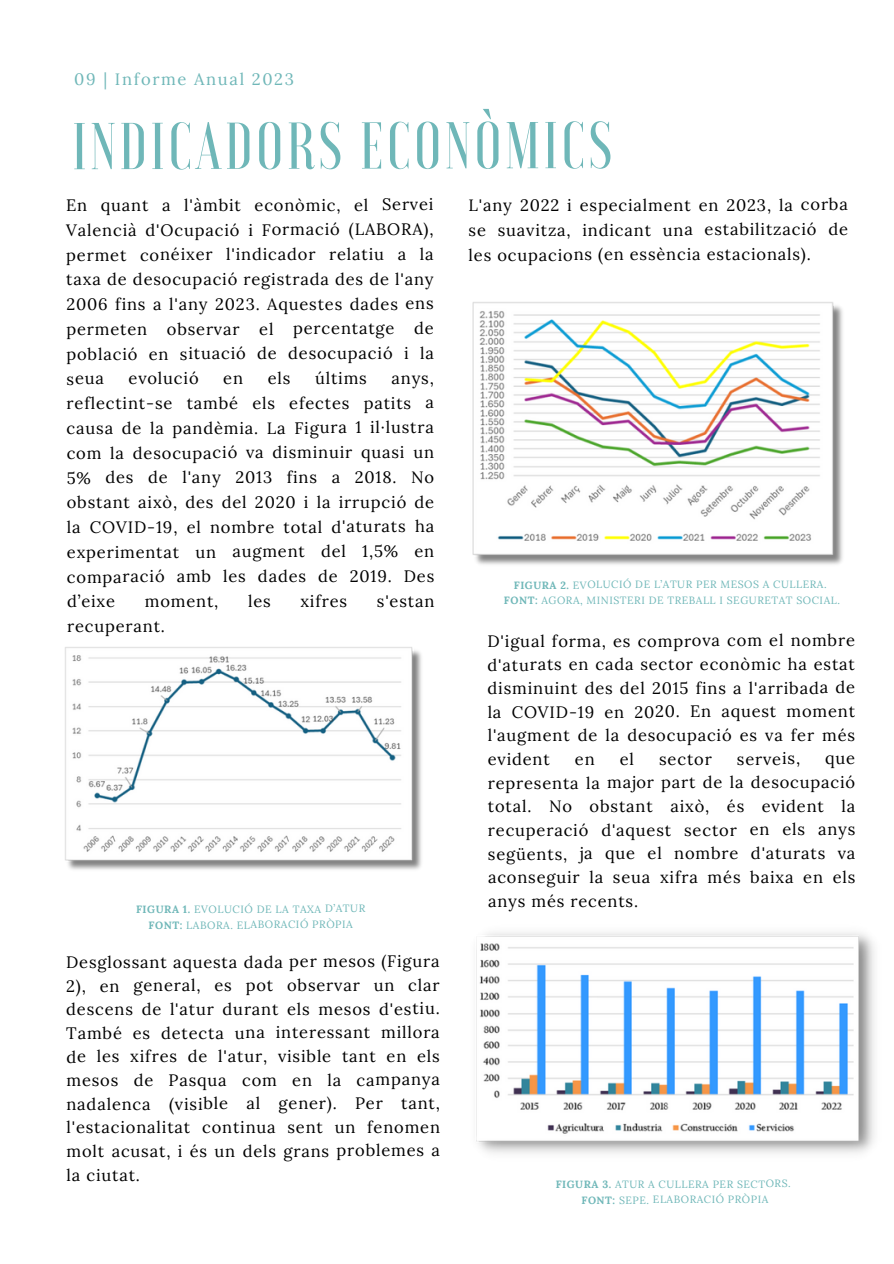
<style>
.page{position:relative;width:894px;height:1264px;background:#fff}
.page>*{position:absolute;margin:0;border:0;box-sizing:border-box;transform-origin:0 0}
.t1{font:500 66px "Voga";letter-spacing:.05em;color:#6fb7b8}
.t2{font:16.5px/23.7px "Lora";letter-spacing:.045em;color:#000;text-align:justify}
.t3{font:16.5px "Lora";letter-spacing:.095em;color:#6fb7b8}
.t4{font:10.5px/15.8px "Lora";letter-spacing:.045em;color:#6fb7b8;text-align:center}
.s1{font-weight:700}
</style>
<div class="page">
<img style="left:476px;top:932px;width:399px;height:222px">
<img style="left:65px;top:647px;width:357px;height:223px">
<img style="left:472px;top:302px;width:371px;height:263px">
<p class="t3" style="left:74px;top:68px;width:221px">09 | Informe Anual 2023</p>
<p class="t1" style="left:72px;top:113px;width:541px">INDICADORS ECONÒMICS</p>
<h2 class="t2" style="left:66px;top:192px;width:369px;line-height:24.8px">En quant a l'àmbit econòmic, el Servei Valencià d'Ocupació i Formació (LABORA), permet conéixer l'indicador relatiu a la taxa de desocupació registrada des de l'any 2006 fins a l'any 2023. Aquestes dades ens permeten observar el percentatge de població en situació de desocupació i la seua</h2>
<h2 class="t2" style="left:128px;top:366px;width:72px">evolució</h2>
<h2 class="t2" style="left:223px;top:366px;width:21px">en</h2>
<h2 class="t2" style="left:268px;top:366px;width:24px">els</h2>
<h2 class="t2" style="left:315px;top:366px;width:53px">últims</h2>
<h2 class="t2" style="left:67px;top:365px;width:369px;line-height:24.9px;text-indent:325px">anys, reflectint-se també els efectes patits a causa de la pandèmia. La Figura 1 il·lustra com la desocupació va disminuir quasi un 5% des de l'any 2013 fins a 2018. No obstant això, des del 2020 i la irrupció de la COVID-19, el nombre total d'aturats ha experimentat un augment del 1,5% en comparació amb les dades de 2019. Des d’eixe</h2>
<h2 class="t2" style="left:145px;top:589px;width:75px">moment,</h2>
<h2 class="t2" style="left:248px;top:589px;width:24px">les</h2>
<h2 class="t2" style="left:300px;top:589px;width:48px">xifres</h2>
<h2 class="t2" style="left:377px;top:588px;width:59px">s'estan</h2>
<h2 class="t2" style="left:67px;top:614px;width:99px">recuperant.</h2>
<h2 class="t4" style="left:136px;top:900px;width:231px"><span class="s1">FIGURA 1.</span> EVOLUCIÓ DE LA TAXA D’ATUR<br><span class="s1">FONT:</span> LABORA. ELABORACIÓ PRÒPIA</h2>
<p class="t2" style="left:66px;top:949px;width:375px">Desglossant aquesta dada per mesos (Figura 2), en general, es pot observar un clar descens de l'atur durant els mesos d'estiu.<br>També es detecta una interessant millora de les xifres de l'atur, visible tant en els mesos de Pasqua com en la campanya nadalenca (visible al gener). Per tant, l'estacionalitat continua sent un fenomen molt acusat, i és un dels grans problemes a la ciutat.</p>
<p class="t2" style="left:468px;top:192px;width:381px;line-height:24.8px">L'any 2022 i especialment en 2023, la corba se suavitza, indicant una estabilització de les ocupacions (en essència estacionals).</p>
<h2 class="t4" style="left:513px;top:576px;width:314px"><span class="s1">FIGURA 2.</span> EVOLUCIÓ DE L’ATUR PER MESOS A CULLERA.</h2>
<h2 class="t4" style="left:503px;top:592px;width:337px"><span class="s1">FONT:</span> AGORA, MINISTERI DE TREBALL I SEGURETAT SOCIAL.</h2>
<h3 class="t2" style="left:487px;top:628px;width:369px">D'igual forma, es comprova com el nombre d'aturats en cada sector econòmic ha estat disminuint des del 2015 fins a l'arribada de la COVID-19 en 2020. En aquest moment l'augment de la desocupació es va fer més evident</h3>
<h3 class="t2" style="left:574px;top:747px;width:21px">en</h3>
<h3 class="t2" style="left:619px;top:747px;width:16px">el</h3>
<h3 class="t2" style="left:659px;top:746px;width:54px">sector</h3>
<h3 class="t2" style="left:736px;top:746px;width:65px">serveis,</h3>
<h3 class="t2" style="left:487px;top:746px;width:369px;text-indent:337px">que representa la major part de la desocupació total. No obstant això, és evident la recuperació d'aquest sector en els anys següents, ja que el nombre d'aturats va aconseguir la seua xifra més baixa en els anys més recents.</h3>
<h2 class="t4" style="left:555px;top:1175px;width:236px"><span class="s1">FIGURA 3.</span> ATUR A CULLERA PER SECTORS.<br><span class="s1">FONT:</span> SEPE. ELABORACIÓ PRÒPIA</h2>
</div>
